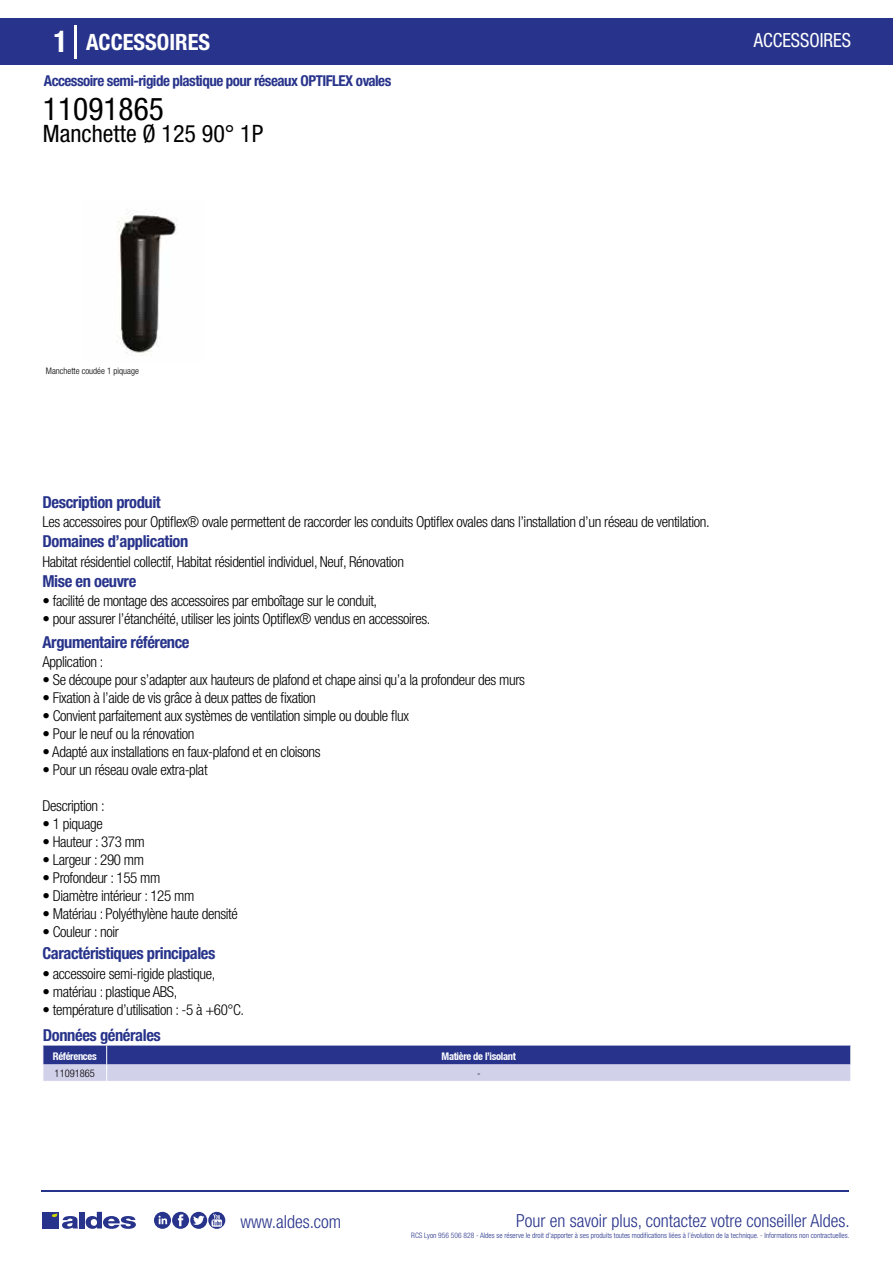
<style>
.page{position:relative;width:893px;height:1263px;background:#fff}
.page>*{position:absolute;margin:0;border:0;box-sizing:border-box;transform-origin:0 0}
.t1{font:condensed 31.5px "Helvetica Neue LT Std";color:#000}
.t2{font:condensed 24px "Helvetica Neue LT Std";color:#000}
.t3{font:700 condensed 22.5px "Helvetica Neue LT Std";color:#fff}
.t4{font:condensed 19.5px "Helvetica Neue LT Std";color:#fff;scale:.95 1}
.t5{font:300 condensed 18px "Helvetica Neue";color:#28348b}
.t6{font:700 condensed 16.5px "Helvetica Neue LT Std";letter-spacing:-.025em;color:#28348b}
.t7{font:300 condensed 15px "Helvetica Neue LT Std";letter-spacing:-.025em;color:#000}
.t8{font:700 condensed 15px "Helvetica Neue LT Std";letter-spacing:-.035em;color:#28348b}
.t9{font:700 condensed 10.5px "Helvetica Neue";letter-spacing:-.03em;color:#fff}
.t10{font:300 condensed 10.5px "Helvetica Neue";color:#000}
.t11{font:300 condensed 9px "Helvetica Neue";color:#000}
.t12{font:300 condensed 7.5px "Helvetica Neue";color:#28348b}
.s1{font-size:30px}
</style>
<div class="page">
<div style="left:0;top:18px;width:893px;height:46px;background:#28348b"></div>
<hr style="left:74px;top:25px;width:2px;height:33px;background:#fff">
<img style="left:117px;top:213px;width:61px;height:141px">
<svg style="left:43px;top:1045px;width:808px;height:36px;background:#7b81b9"></svg>
<hr style="left:41px;top:1190px;width:808px;height:1px;background:#28348b">
<svg style="left:154px;top:1212px;width:71px;height:17px"></svg>
<div style="left:42px;top:1212px;width:17px;height:16px;background:#28348b"></div>
<div style="left:79px;top:1212px;width:5px;height:16px;background:#28348b"></div>
<svg style="left:86px;top:1212px;width:50px;height:17px"></svg>
<svg style="left:52px;top:1213px;width:26px;height:16px"></svg>
<h3 class="t3" style="left:54px;top:28px;width:158px"><span class="s1">1</span> ACCESSOIRES</h3>
<h3 class="t4" style="left:754px;top:29px;width:104px">ACCESSOIRES</h3>
<p class="t8" style="left:44px;top:71px;width:349px">Accessoire semi-rigide plastique pour réseaux OPTIFLEX ovales</p>
<h1 class="t1" style="left:43px;top:91px;width:122px">11091865</h1>
<h2 class="t2" style="left:43px;top:120px;width:222px">Manchette Ø 125 90° 1P</h2>
<p class="t11" style="left:46px;top:365px;width:94px">Manchette coudée 1 piquage</p>
<p class="t11" style="left:46px;top:365px;width:80px">Accessoir s Optiflex oval</p>
<p class="t6" style="left:43px;top:492px;width:120px">Description produit</p>
<p class="t6" style="left:43px;top:531px;width:147px">Domaines d’application</p>
<p class="t6" style="left:43px;top:571px;width:95px">Mise en oeuvre</p>
<p class="t7" style="left:43px;top:513px;width:669px">Les accessoires pour Optiflex® ovale permettent de raccorder les conduits Optiflex ovales dans l’installation d’un réseau de ventilation.</p>
<p class="t7" style="left:43px;top:553px;width:363px">Habitat résidentiel collectif, Habitat résidentiel individuel, Neuf, Rénovation</p>
<p class="t7" style="left:43px;top:592px;width:336px">• facilité de montage des accessoires par emboîtage sur le conduit,</p>
<p class="t7" style="left:43px;top:610px;width:389px">• pour assurer l’étanchéité, utiliser les joints Optiflex® vendus en accessoires.</p>
<p class="t6" style="left:43px;top:632px;width:149px">Argumentaire référence</p>
<p class="t7" style="left:43px;top:653px;width:62px">Application :</p>
<p class="t7" style="left:43px;top:671px;width:484px">• Se découpe pour s’adapter aux hauteurs de plafond et chape ainsi qu’a la profondeur des murs</p>
<p class="t7" style="left:43px;top:689px;width:275px">• Fixation à l’aide de vis grâce à deux pattes de fixation</p>
<p class="t7" style="left:43px;top:707px;width:368px">• Convient parfaitement aux systèmes de ventilation simple ou double flux</p>
<p class="t7" style="left:43px;top:725px;width:153px">• Pour le neuf ou la rénovation</p>
<p class="t7" style="left:43px;top:743px;width:280px">• Adapté aux installations en faux-plafond et en cloisons</p>
<p class="t7" style="left:43px;top:761px;width:167px">• Pour un réseau ovale extra-plat</p>
<p class="t7" style="left:43px;top:797px;width:64px">Description :</p>
<p class="t7" style="left:43px;top:815px;width:62px">• 1 piquage</p>
<p class="t7" style="left:43px;top:833px;width:104px">• Hauteur : 373 mm</p>
<p class="t7" style="left:43px;top:851px;width:103px">• Largeur : 290 mm</p>
<p class="t7" style="left:43px;top:869px;width:119px">• Profondeur : 155 mm</p>
<p class="t7" style="left:43px;top:887px;width:153px">• Diamètre intérieur : 125 mm</p>
<p class="t7" style="left:43px;top:905px;width:197px">• Matériau : Polyéthylène haute densité</p>
<p class="t7" style="left:43px;top:923px;width:78px">• Couleur : noir</p>
<p class="t6" style="left:43px;top:943px;width:174px">Caractéristiques principales</p>
<p class="t7" style="left:43px;top:964px;width:174px">• accessoire semi-rigide plastique,</p>
<p class="t7" style="left:43px;top:982px;width:136px">• matériau : plastique ABS,</p>
<p class="t7" style="left:43px;top:1000px;width:203px">• température d’utilisation : -5 à +60°C.</p>
<p class="t6" style="left:43px;top:1025px;width:119px">Données générales</p>
<p class="t9" style="left:53px;top:1050px;width:45px">Références</p>
<p class="t9" style="left:442px;top:1050px;width:76px">Matière de l’isolant</p>
<p class="t10" style="left:55px;top:1067px;width:42px">11091865</p>
<p class="t10" style="left:477px;top:1067px;width:5px">-</p>
<p class="t5" style="left:240px;top:1211px;width:102px">www.aldes.com</p>
<p class="t5" style="left:516px;top:1211px;width:335px">Pour en savoir plus, contactez votre conseiller Aldes.</p>
<p class="t12" style="left:411px;top:1230px;width:440px">RCS Lyon 956 506 828 - Aldes se réserve le droit d’apporter à ses produits toutes modifications liées à l’évolution de la technique. - Informations non contractuelles.</p>
</div>
